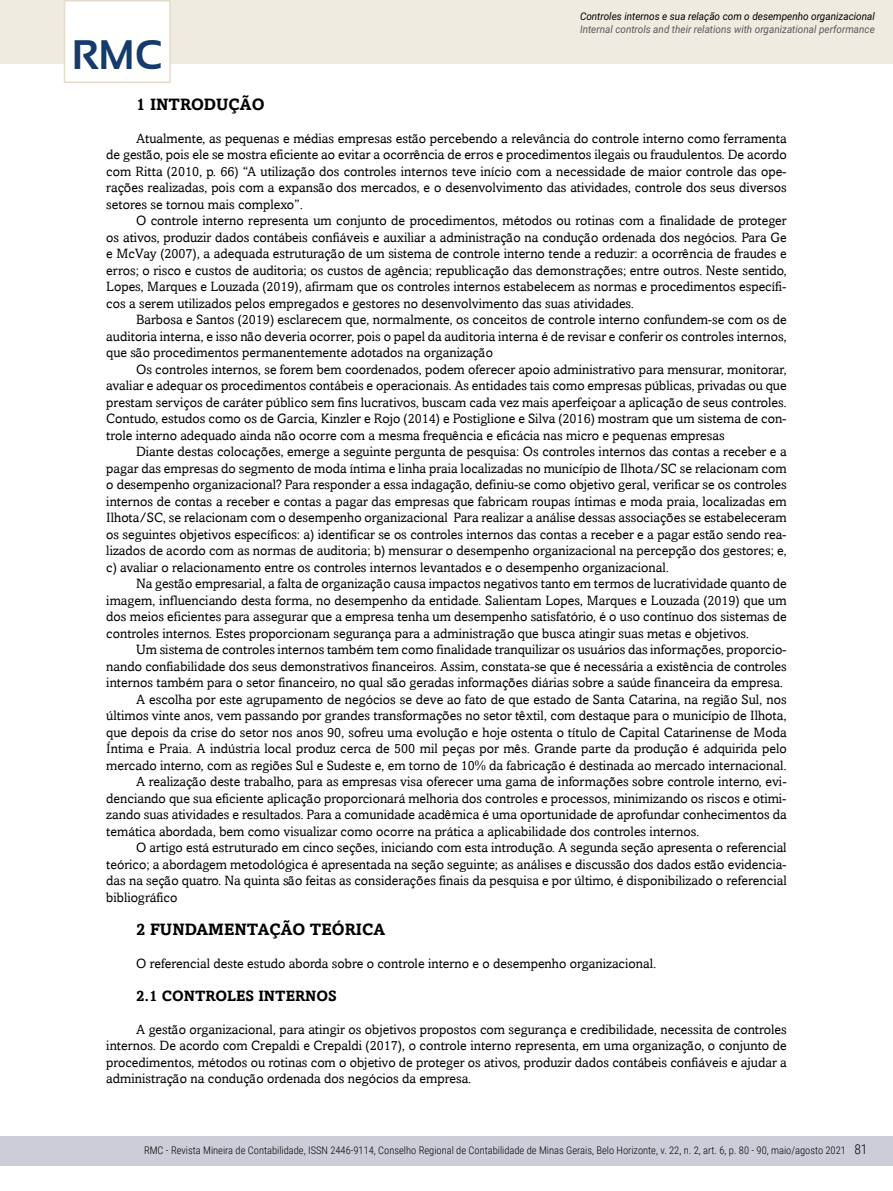
<style>
.page{position:relative;width:893px;height:1191px;background:#fff}
.page>*{position:absolute;margin:0;border:0;box-sizing:border-box;transform-origin:0 0}
.t1{font:700 41.25px "Sansation";color:#143b6b}
.t2{font:700 16.5px "Amasis";color:#000}
.t3{font:700 15px "Amasis";color:#000}
.t4{font:13.5px/16.5px "Amasis";color:#000;text-align:justify}
.t5{font:300 13.5px "Roboto Condensed";color:#000}
.t6{font:300 10.5px "Roboto Condensed";color:#000}
.t7{font:italic 10.5px "Roboto";color:#58595b;scale:.95 1}
.t8{font:italic 10.5px "Roboto";color:#000;scale:.95 1}
</style>
<div class="page">
<div style="left:0;top:1135px;width:893px;height:30px;background:#cdcdda"></div>
<div style="left:0;top:0;width:893px;height:64px;background:#efebe1"></div>
<div style="left:64px;top:0;width:107px;height:83px;background:#fff;border:2px solid #e4dcca"></div>
<p class="t8" style="left:580px;top:9px;width:312px">Controles internos e sua relação com o desempenho organizacional</p>
<p class="t7" style="left:580px;top:22px;width:312px">Internal controls and their relations with organizational performance</p>
<h1 class="t1" style="left:72px;top:32px;width:92px">RMC</h1>
<p class="t2" style="left:136px;top:94px;width:130px">1 INTRODUÇÃO</p>
<p class="t4" style="left:106px;top:130px;width:682px;text-indent:30px">Atualmente, as pequenas e médias empresas estão percebendo a relevância do controle interno como ferramenta de gestão, pois ele se mostra eficiente ao evitar a ocorrência de erros e procedimentos ilegais ou fraudulentos. De acordo com Ritta (2010, p. 66) “A utilização dos controles internos teve início com a necessidade de maior controle das ope&shy;rações realizadas, pois com a expansão dos mercados, e o desenvolvimento das atividades, controle dos seus diversos setores se tornou mais complexo”.</p>
<p class="t4" style="left:106px;top:212px;width:682px;text-indent:30px">O controle interno representa um conjunto de procedimentos, métodos ou rotinas com a finalidade de proteger os ativos, produzir dados contábeis confiáveis e auxiliar a administração na condução ordenada dos negócios. Para Ge e McVay (2007), a adequada estruturação de um sistema de controle interno tende a reduzir: a ocorrência de fraudes e erros; o risco e custos de auditoria; os custos de agência; republicação das demonstrações; entre outros. Neste sentido, Lopes, Marques e Louzada (2019), afirmam que os controles internos estabelecem as normas e procedimentos específi&shy;cos a serem utilizados pelos empregados e gestores no desenvolvimento das suas atividades.</p>
<p class="t4" style="left:106px;top:311px;width:682px;text-indent:30px">Barbosa e Santos (2019) esclarecem que, normalmente, os conceitos de controle interno confundem-se com os de auditoria interna, e isso não deveria ocorrer, pois o papel da auditoria interna é de revisar e conferir os controles internos, que são procedimentos permanentemente adotados na organização</p>
<p class="t4" style="left:106px;top:361px;width:682px;text-indent:30px">Os controles internos, se forem bem coordenados, podem oferecer apoio administrativo para mensurar, monitorar, avaliar e adequar os procedimentos contábeis e operacionais. As entidades tais como empresas públicas, privadas ou que prestam serviços de caráter público sem fins lucrativos, buscam cada vez mais aperfeiçoar a aplicação de seus controles.<br>Contudo, estudos como os de Garcia, Kinzler e Rojo (2014) e Postiglione e Silva (2016) mostram que um sistema de con&shy;trole interno adequado ainda não ocorre com a mesma frequência e eficácia nas micro e pequenas empresas</p>
<p class="t4" style="left:106px;top:443px;width:682px;text-indent:30px">Diante destas colocações, emerge a seguinte pergunta de pesquisa: Os controles internos das contas a receber e a pagar das empresas do segmento de moda íntima e linha praia localizadas no município de Ilhota/SC se relacionam com o desempenho organizacional? Para responder a essa indagação, definiu-se como objetivo geral, verificar se os controles internos de contas a receber e contas a pagar das empresas que fabricam roupas íntimas e moda praia, localizadas em Ilhota/SC, se relacionam com o desempenho organizacional Para realizar a análise dessas associações se estabeleceram os seguintes objetivos específicos: a) identificar se os controles internos das contas a receber e a pagar estão sendo rea&shy;lizados de acordo com as normas de auditoria; b) mensurar o desempenho organizacional na percepção dos gestores; e, c) avaliar o relacionamento entre os controles internos levantados e o desempenho organizacional.</p>
<p class="t4" style="left:106px;top:575px;width:682px;text-indent:30px">Na gestão empresarial, a falta de organização causa impactos negativos tanto em termos de lucratividade quanto de imagem, influenciando desta forma, no desempenho da entidade. Salientam Lopes, Marques e Louzada (2019) que um dos meios eficientes para assegurar que a empresa tenha um desempenho satisfatório, é o uso contínuo dos sistemas de controles internos. Estes proporcionam segurança para a administração que busca atingir suas metas e objetivos.</p>
<p class="t4" style="left:136px;top:641px;width:652px">Um sistema de controles internos também tem como finalidade tranquilizar os usuários das informações, proporcio-</p>
<p class="t4" style="left:106px;top:658px;width:682px">nando confiabilidade dos seus demonstrativos financeiros. Assim, constata-se que é necessária a existência de controles</p>
<p class="t4" style="left:106px;top:674px;width:678px">internos também para o setor financeiro, no qual são geradas informações diárias sobre a saúde financeira da empresa.</p>
<p class="t4" style="left:136px;top:691px;width:652px">A escolha por este agrupamento de negócios se deve ao fato de que estado de Santa Catarina, na região Sul, nos</p>
<p class="t4" style="left:106px;top:707px;width:682px">últimos vinte anos, vem passando por grandes transformações no setor têxtil, com destaque para o município de Ilhota,</p>
<p class="t4" style="left:106px;top:724px;width:682px">que depois da crise do setor nos anos 90, sofreu uma evolução e hoje ostenta o título de Capital Catarinense de Moda</p>
<p class="t4" style="left:106px;top:740px;width:682px">Íntima e Praia. A indústria local produz cerca de 500 mil peças por mês. Grande parte da produção é adquirida pelo</p>
<p class="t4" style="left:106px;top:757px;width:682px">mercado interno, com as regiões Sul e Sudeste e, em torno de 10% da fabricação é destinada ao mercado internacional.</p>
<p class="t4" style="left:136px;top:773px;width:652px">A realização deste trabalho, para as empresas visa oferecer uma gama de informações sobre controle interno, evi-</p>
<p class="t4" style="left:106px;top:790px;width:682px">denciando que sua eficiente aplicação proporcionará melhoria dos controles e processos, minimizando os riscos e otimi-</p>
<p class="t4" style="left:106px;top:806px;width:682px">zando suas atividades e resultados. Para a comunidade acadêmica é uma oportunidade de aprofundar conhecimentos da</p>
<p class="t4" style="left:106px;top:823px;width:594px">temática abordada, bem como visualizar como ocorre na prática a aplicabilidade dos controles internos.</p>
<p class="t4" style="left:136px;top:839px;width:652px">O artigo está estruturado em cinco seções, iniciando com esta introdução. A segunda seção apresenta o referencial</p>
<p class="t4" style="left:106px;top:856px;width:682px">teórico; a abordagem metodológica é apresentada na seção seguinte; as análises e discussão dos dados estão evidencia-</p>
<p class="t4" style="left:106px;top:872px;width:682px">das na seção quatro. Na quinta são feitas as considerações finais da pesquisa e por último, é disponibilizado o referencial</p>
<p class="t4" style="left:106px;top:889px;width:73px">bibliográfico</p>
<p class="t2" style="left:136px;top:919px;width:250px">2 FUNDAMENTAÇÃO TEÓRICA</p>
<p class="t4" style="left:136px;top:955px;width:522px">O referencial deste estudo aborda sobre o controle interno e o desempenho organizacional.</p>
<p class="t3" style="left:136px;top:986px;width:202px">2.1 CONTROLES INTERNOS</p>
<p class="t4" style="left:106px;top:1021px;width:682px;text-indent:30px">A gestão organizacional, para atingir os objetivos propostos com segurança e credibilidade, necessita de controles internos. De acordo com Crepaldi e Crepaldi (2017), o controle interno representa, em uma organização, o conjunto de procedimentos, métodos ou rotinas com o objetivo de proteger os ativos, produzir dados contábeis confiáveis e ajudar a administração na condução ordenada dos negócios da empresa.</p>
<p class="t6" style="left:144px;top:1143px;width:703px">RMC - Revista Mineira de Contabilidade, ISSN 2446-9114, Conselho Regional de Contabilidade de Minas Gerais, Belo Horizonte, v. 22, n. 2, art. 6, p. 80 - 90, maio/agosto 2021</p>
<p class="t5" style="left:854px;top:1140px;width:15px">81</p>
</div>
